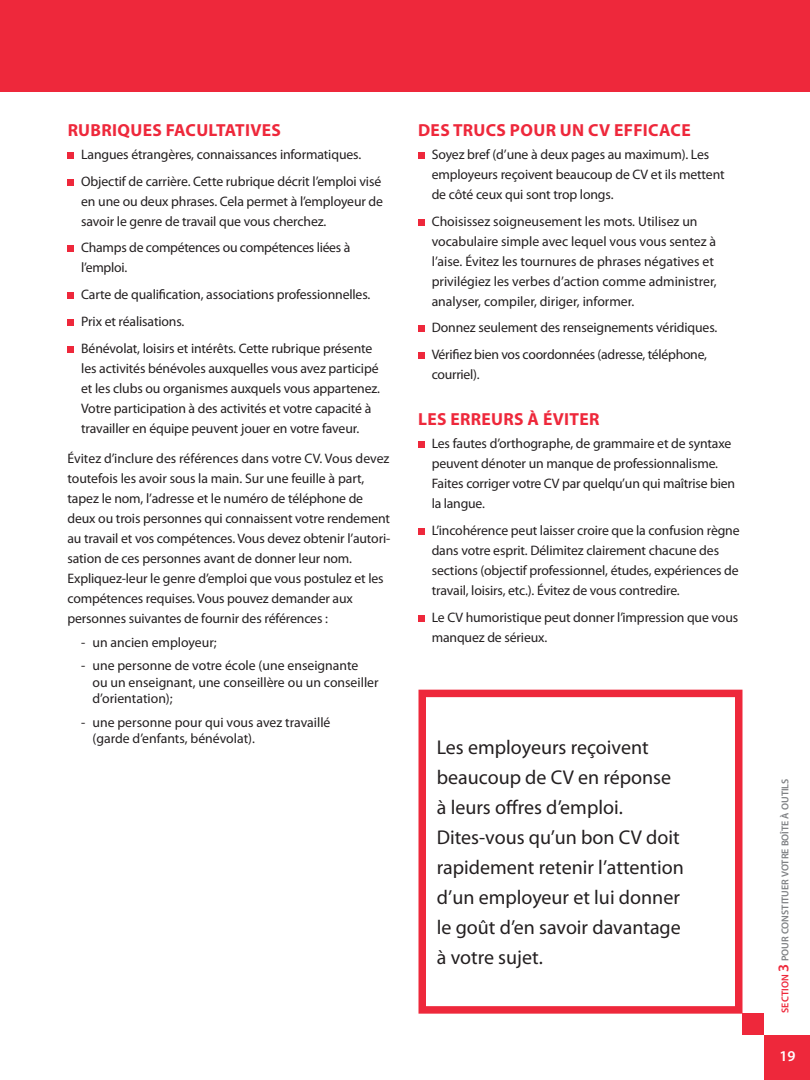
<style>
.page{position:relative;width:810px;height:1080px;background:#fff}
.page>*{position:absolute;margin:0;border:0;box-sizing:border-box;transform-origin:0 0}
.t1{font:20px/30px "Myriad Pro";color:#231f20}
.t2{font:700 17.5px "Myriad Pro";letter-spacing:.02em;color:#ee283b}
.t3{font:600 15px "Myriad Pro";color:#fff}
.t4{font:13.75px/20px "Myriad Pro";letter-spacing:-.01em;color:#231f20}
.t5{font:600 10px "Myriad Pro";color:#808285}
.s1{color:#ee283b}
.s2{font-size:15px;color:#ee283b}
</style>
<div class="page">
<div style="left:742px;top:1014px;width:22px;height:21px;background:#ee283b"></div>
<div style="left:764px;top:1035px;width:46px;height:45px;background:#ee283b"></div>
<div style="left:68px;top:152px;width:6px;height:7px;background:#ee283b"></div>
<div style="left:68px;top:179px;width:6px;height:7px;background:#ee283b"></div>
<div style="left:68px;top:245px;width:6px;height:7px;background:#ee283b"></div>
<div style="left:68px;top:292px;width:6px;height:7px;background:#ee283b"></div>
<div style="left:68px;top:319px;width:6px;height:7px;background:#ee283b"></div>
<div style="left:68px;top:346px;width:6px;height:7px;background:#ee283b"></div>
<div style="left:418px;top:152px;width:7px;height:7px;background:#ee283b"></div>
<div style="left:418px;top:219px;width:7px;height:7px;background:#ee283b"></div>
<div style="left:418px;top:325px;width:7px;height:7px;background:#ee283b"></div>
<div style="left:418px;top:352px;width:7px;height:7px;background:#ee283b"></div>
<div style="left:418px;top:441px;width:7px;height:7px;background:#ee283b"></div>
<div style="left:418px;top:528px;width:7px;height:7px;background:#ee283b"></div>
<div style="left:418px;top:615px;width:7px;height:7px;background:#ee283b"></div>
<div style="left:0;top:0;width:810px;height:91px;background:#ee283b"></div>
<div style="left:418px;top:690px;width:324px;height:324px;border:8px solid #ee283b"></div>
<p class="t2" style="left:68px;top:118px;width:22px">RUBRIQUES</p>
<p class="t2" style="left:166px;top:118px;width:5px">FACULTATIVES</p>
<p class="t4" style="left:81px;top:141px;width:302px;line-height:26.8px">Langues étrangères, connaissances informatiques.<br>Objectif de carrière. Cette rubrique décrit l’emploi visé</p>
<p class="t4" style="left:81px;top:191px;width:303px">en une ou deux phrases. Cela permet à l’employeur de savoir le genre de travail que vous cherchez.</p>
<p class="t4" style="left:81px;top:238px;width:271px">Champs de compétences ou compétences liées à l’emploi.</p>
<p class="t4" style="left:81px;top:281px;width:293px;line-height:26.8px">Carte de qualification, associations professionnelles.<br>Prix et réalisations.<br>Bénévolat, loisirs et intérêts. Cette rubrique présente</p>
<p class="t4" style="left:81px;top:358px;width:300px">les activités bénévoles auxquelles vous avez participé et les clubs ou organismes auxquels vous appartenez.<br>Votre participation à des activités et votre capacité à travailler en équipe peuvent jouer en votre faveur.</p>
<p class="t4" style="left:67px;top:448px;width:324px">Évitez d’inclure des références dans votre CV. Vous devez toutefois les avoir sous la main. Sur une feuille à part, tapez le nom, l’adresse et le numéro de téléphone de deux ou trois personnes qui connaissent votre rendement au travail et vos compétences. Vous devez obtenir l’autori&shy;sation de ces personnes avant de donner leur nom.<br>Expliquez-leur le genre d’emploi que vous postulez et les compétences requises. Vous pouvez demander aux personnes suivantes de fournir des références :</p>
<p class="t4" style="left:81px;top:632px;width:137px">- un ancien employeur;</p>
<p class="t4" style="left:92px;top:657px;width:288px;line-height:16.5px;text-indent:-11px">- une personne de votre école (une enseignante<br>ou un enseignant, une conseillère ou un conseiller d’orientation);</p>
<p class="t4" style="left:92px;top:714px;width:240px;line-height:16.5px;text-indent:-11px">- une personne pour qui vous avez travaillé (garde d’enfants, bénévolat).</p>
<p class="t2" style="left:418px;top:118px;width:47px">DES TRUCS</p>
<p class="t2" style="left:510px;top:118px;width:13px">POUR</p>
<p class="t2" style="left:560px;top:118px;width:60px">UN CV EFFICACE</p>
<p class="t4" style="left:432px;top:144px;width:294px">Soyez bref (d’une à deux pages au maximum). Les employeurs reçoivent beaucoup de CV et ils mettent de côté ceux qui sont trop longs.</p>
<p class="t4" style="left:432px;top:211px;width:286px">Choisissez soigneusement les mots. Utilisez un vocabulaire simple avec lequel vous vous sentez à l’aise. Évitez les tournures de phrases négatives et privilégiez les verbes d’action comme administrer, analyser, compiler, diriger, informer.</p>
<p class="t4" style="left:432px;top:314px;width:287px;line-height:26.8px">Donnez seulement des renseignements véridiques.<br>Vérifiez bien vos coordonnées (adresse, téléphone,</p>
<p class="t4" style="left:432px;top:364px;width:49px">courriel).</p>
<p class="t2" style="left:418px;top:408px;width:44px">LES ERREURS</p>
<p class="t2" style="left:528px;top:408px;width:23px">À ÉVITER</p>
<p class="t4" style="left:432px;top:434px;width:305px">Les fautes d’orthographe, de grammaire et de syntaxe peuvent dénoter un manque de professionnalisme.<br>Faites corriger votre CV par quelqu’un qui maîtrise bien la langue.</p>
<p class="t4" style="left:432px;top:520px;width:309px">L’incohérence peut laisser croire que la confusion règne dans votre esprit. Délimitez clairement chacune des sections (objectif professionnel, études, expériences de travail, loisirs, etc.). Évitez de vous contredire.</p>
<p class="t4" style="left:432px;top:607px;width:308px">Le CV humoristique peut donner l’impression que vous manquez de sérieux.</p>
<h1 class="t1" style="left:437px;top:732px;width:249px">Les employeurs reçoivent beaucoup de CV en réponse à leurs offres d’emploi.<br>Dites-vous qu’un bon CV doit rapidement retenir l’attention d’un employeur et lui donner le goût d’en savoir davantage à votre sujet.</h1>
<p class="t5" style="left:779px;top:1013px;width:236px;rotate:-90deg"><span class="s1">Section</span> <span class="s2">3</span> POUR CONSTITUER VOTRE BOÎTE À OUTILS</p>
<p class="t3" style="left:779px;top:1047px;width:18px">19</p>
</div>
